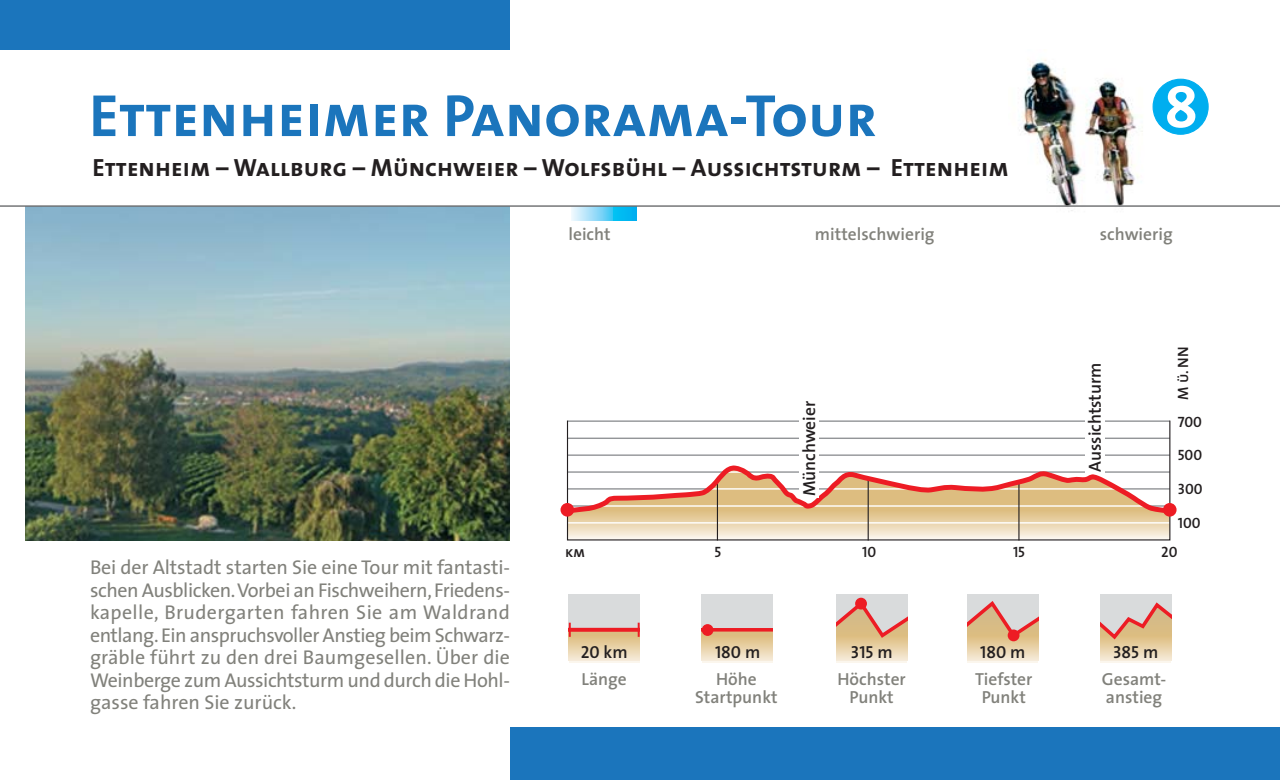
<style>
.page{position:relative;width:1280px;height:780px;background:#fff}
.page>*{position:absolute;margin:0;border:0;box-sizing:border-box;transform-origin:0 0}
.t1{font:60px "The Sans Bold Caps";color:#1b75bc}
.t2{font:60px "The Sans Bold Caps";color:#fff}
.t3{font:25px "The Sans Bold Caps";letter-spacing:.005em;color:#231f20}
.t4{font:20px/22.5px "The Sans";letter-spacing:-.02em;color:#81817b;text-align:justify}
.t5{font:600 17.5px/17.5px "The Sans";color:#81817b;text-align:center}
.t6{font:600 17.5px "The Sans";color:#231f20}
.t7{font:17.5px "The Sans Semi Bold Caps";color:#231f20}
.t8{font:15px "The Sans Semi Bold Caps";color:#231f20}
.s1{font-family:"The Sans";font-weight:600}
</style>
<div class="page">
<img style="left:1019px;top:59px;width:175px;height:152px">
<svg style="left:571px;top:207px;width:42px;height:14px"></svg>
<div style="left:613px;top:206px;width:20px;height:15px;background:#00baf2"></div>
<svg style="left:633px;top:207px;width:4px;height:14px"></svg>
<div style="left:0;top:0;width:510px;height:50px;background:#1b75bc"></div>
<div style="left:511px;top:727px;width:769px;height:53px;background:#1b75bc"></div>
<img style="left:26px;top:207px;width:483px;height:334px">
<hr style="left:568px;top:420px;width:602px;height:2px;background:#939598">
<hr style="left:568px;top:438px;width:602px;height:1px;background:#939598">
<hr style="left:568px;top:454px;width:602px;height:2px;background:#939598">
<div style="left:561px;top:503px;width:13px;height:14px;background:#ed1c24;border-radius:50%"></div>
<svg style="left:1163px;top:503px;width:14px;height:14px"></svg>
<svg style="left:563px;top:465px;width:612px;height:76px"></svg>
<svg style="left:1100px;top:642px;width:71px;height:19px"></svg>
<hr style="left:1100px;top:661px;width:71px;height:2px;background:#fbf6ed">
<svg style="left:1100px;top:594px;width:71px;height:48px;background:#dbbba8"></svg>
<svg style="left:967px;top:640px;width:71px;height:21px"></svg>
<hr style="left:967px;top:661px;width:71px;height:2px;background:#fbf6ed">
<svg style="left:967px;top:594px;width:71px;height:46px;background:#dbbca9"></svg>
<div style="left:1008px;top:630px;width:12px;height:11px;background:#ed1c24;border-radius:50%"></div>
<svg style="left:836px;top:640px;width:71px;height:21px"></svg>
<hr style="left:836px;top:661px;width:71px;height:2px;background:#fbf6ed">
<svg style="left:836px;top:594px;width:71px;height:46px;background:#dbbca8"></svg>
<div style="left:855px;top:598px;width:12px;height:12px;background:#ed1c24;border-radius:50%"></div>
<div style="left:702px;top:596px;width:71px;height:41px;background:#dbbd82"></div>
<div style="left:702px;top:635px;width:71px;height:26px;background:linear-gradient(to bottom,#ddbc7c,#f5e9d7)"></div>
<hr style="left:702px;top:661px;width:71px;height:2px;background:#fbf6ed">
<svg style="left:702px;top:594px;width:71px;height:38px;background:#dacacb"></svg>
<div style="left:702px;top:624px;width:11px;height:12px;background:#ed1c24;border-radius:50%"></div>
<div style="left:569px;top:635px;width:71px;height:26px;background:linear-gradient(to bottom,#ddbc7e,#f5ead7)"></div>
<hr style="left:569px;top:661px;width:71px;height:2px;background:#fbf6ed">
<svg style="left:569px;top:594px;width:71px;height:43px;background:#dbc3be"></svg>
<hr style="left:0;top:205px;width:1280px;height:2px;background:#6d6e70">
<div style="left:1153px;top:79px;width:56px;height:56px;background:#00aeef;border:1px solid #00aeef;border-radius:50%"></div>
<div style="left:800px;top:371px;width:19px;height:126px;background:#fff"></div>
<div style="left:1085px;top:347px;width:20px;height:126px;background:#fff"></div>
<p class="t1" style="left:89px;top:80px;width:789px">Ettenheimer Panorama-Tour</p>
<p class="t2" style="left:1165px;top:71px;width:35px">8</p>
<p class="t3" style="left:93px;top:153px;width:918px">Ettenheim – Wallburg – Münchweier – Wolfsbühl – Aussichtsturm – Ettenheim</p>
<p class="t5" style="left:568px;top:227px;width:44px">leicht</p>
<p class="t5" style="left:815px;top:227px;width:121px">mittelschwierig</p>
<p class="t5" style="left:1100px;top:227px;width:75px">schwierig</p>
<p class="t4" style="left:90px;top:558px;width:422px">Bei der Altstadt starten Sie eine Tour mit fantasti&shy;schen Ausblicken. Vorbei an Fischweihern, Friedens&shy;kapelle, Brudergarten fahren Sie am Waldrand entlang. Ein anspruchsvoller Anstieg beim Schwarz&shy;gräble führt zu den drei Baumgesellen. Über die Weinberge zum Aussichtsturm und durch die Hohl&shy;gasse fahren Sie zurück.</p>
<p class="t8" style="left:565px;top:543px;width:22px">km</p>
<p class="t6" style="left:803px;top:496px;width:97px;rotate:-90deg">Münchweier</p>
<p class="t6" style="left:1088px;top:472px;width:111px;rotate:-90deg">Aussichtsturm</p>
<p class="t8" style="left:1174px;top:400px;width:55px;rotate:-90deg">M ü. NN</p>
<p class="t8" style="left:1178px;top:413px;width:26px">700</p>
<p class="t8" style="left:1178px;top:446px;width:26px">500</p>
<p class="t8" style="left:1178px;top:480px;width:26px">300</p>
<p class="t8" style="left:1178px;top:514px;width:24px">100</p>
<p class="t8" style="left:714px;top:543px;width:8px">5</p>
<p class="t8" style="left:1161px;top:543px;width:18px">20</p>
<p class="t8" style="left:862px;top:543px;width:16px">10</p>
<p class="t8" style="left:1013px;top:543px;width:14px">15</p>
<p class="t7" style="left:581px;top:642px;width:48px">20 <span class="s1">km</span></p>
<p class="t7" style="left:715px;top:642px;width:47px">180 <span class="s1">m</span></p>
<p class="t7" style="left:851px;top:642px;width:43px">315 <span class="s1">m</span></p>
<p class="t7" style="left:980px;top:642px;width:47px">180 <span class="s1">m</span></p>
<p class="t7" style="left:1113px;top:642px;width:47px">385 <span class="s1">m</span></p>
<p class="t5" style="left:837px;top:672px;width:70px">Höchster<br>Punkt</p>
<p class="t5" style="left:975px;top:672px;width:59px">Tiefster<br>Punkt</p>
<p class="t5" style="left:695px;top:672px;width:84px">Höhe<br>Startpunkt</p>
<p class="t5" style="left:582px;top:672px;width:47px">Länge</p>
<p class="t5" style="left:1102px;top:672px;width:66px;text-align:left">Gesamt&shy;anstieg</p>
</div>
